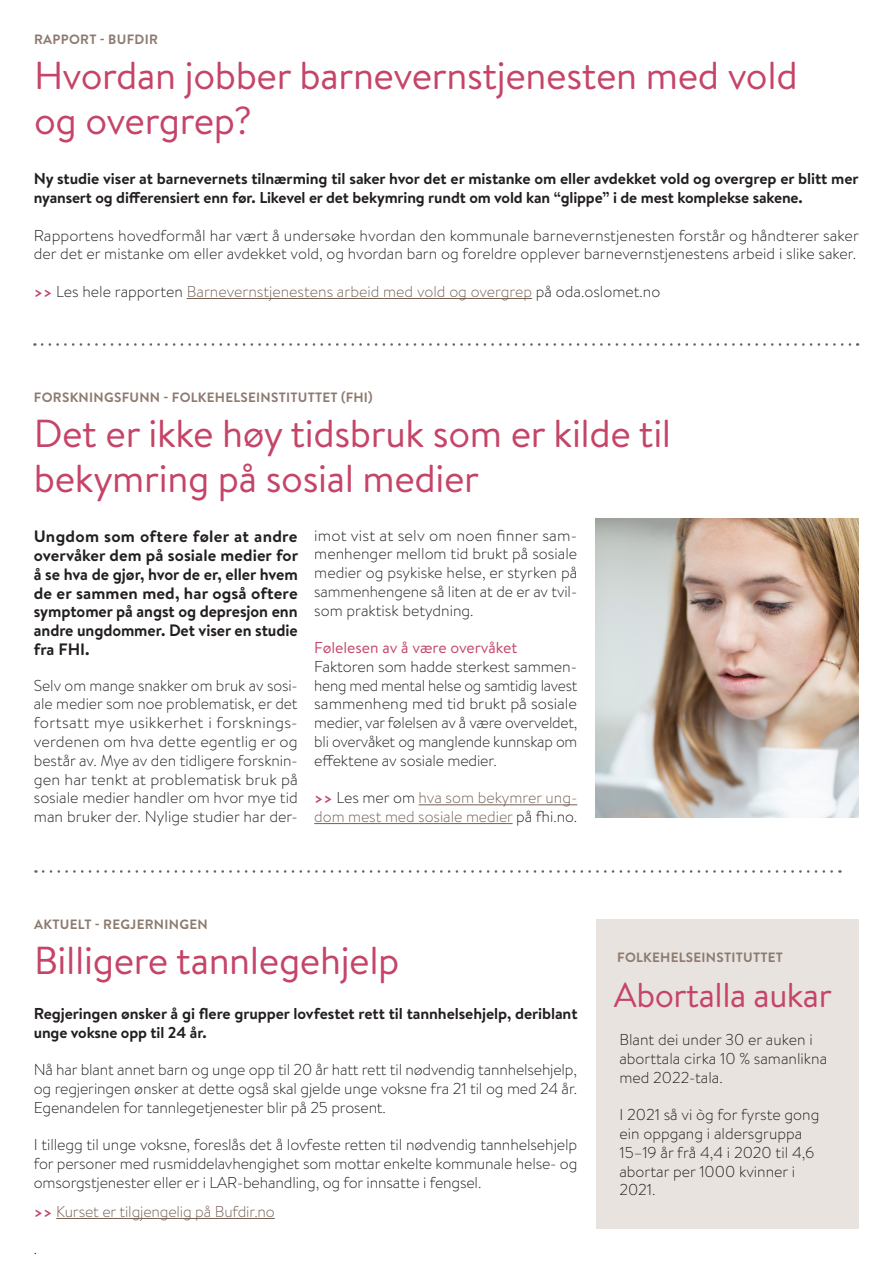
<style>
.page{position:relative;width:893px;height:1263px;background:#fff}
.page>*{position:absolute;margin:0;border:0;box-sizing:border-box;transform-origin:0 0}
.Overtittel_nyhetsbrev_sf{font:39px/45px "Brandon Text";letter-spacing:-.01em;color:#c54468}
.Overtittel_nyhetsbrev_sf-2{font:34.5px "Brandon Text";letter-spacing:-.015em;color:#c54468}
.Brandon_ny_Ingress_nyhetsbrev_sf{font:700 16.5px/18.8px "Brandon Text";letter-spacing:-.005em;color:#231f20;text-align:justify}
.Brandon_ny_Brødtekst_nyhetsbrev_sf{font:300 15.75px/18.8px "Brandon Text";color:#231f20;text-align:justify}
.None_brødtekst_SFf{font:300 15.75px/18.8px "Brandon Text";color:#231f20;text-align:justify}
.Brandon_ny_Brødtekst_nyhetsbrev_sf-2{font:700 15.75px/18.8px "Brandon Text";letter-spacing:-.01em;color:#231f20}
.None_brødtekst_SFf-2{font:700 15.75px/18.8px "Brandon Text";letter-spacing:-.005em;color:#231f20}
.Brandon_ny_Brødtekst_nyhetsbrev_sf-3{font:300 15.75px "Brandon Text";color:#746053}
.Brandon_ny_Ingress_nyhetsbrev_sf-2{font:300 15.75px/18.8px "Brandon Text";color:#746053}
.None_brødtekst_SFf-3{font:300 15.75px "Brandon Text";letter-spacing:-.01em;color:#746053}
.Brandon_ny_Brødtekst_nyhetsbrev_sf-4{font:15.75px "Brandon Text";color:#c54468}
.Overtittel_nyhetsbrev_sf-3{font:700 13.5px "Brandon Text";letter-spacing:.02em;color:#8d7a6f}
.s1{font-weight:700;color:#c54468}
.s2{color:#231f20}
</style>
<div class="page">
<hr style="left:187px;top:298px;width:345px;height:1px;background:#746053">
<svg style="left:43px;top:870px;width:797px;height:3px"></svg>
<svg style="left:42px;top:343px;width:816px;height:3px"></svg>
<hr style="left:56px;top:1218px;width:219px;height:1px;background:#746053">
<hr style="left:419px;top:804px;width:158px;height:1px;background:#746053">
<hr style="left:314px;top:823px;width:199px;height:1px;background:#746053">
<img style="left:596px;top:519px;width:262px;height:299px">
<div style="left:596px;top:919px;width:263px;height:310px;background:#e8e3de"></div>
<p class="Overtittel_nyhetsbrev_sf-3" style="left:34px;top:30px;width:125px">RAPPORT - BUFDIR</p>
<p class="Overtittel_nyhetsbrev_sf" style="left:34px;top:52px;width:765px">Hvordan jobber barnevernstjenesten med vold og overgrep?</p>
<p class="Brandon_ny_Brødtekst_nyhetsbrev_sf-2" style="left:34px;top:169px;width:826px">Ny studie viser at barnevernets tilnærming til saker hvor det er mistanke om eller avdekket vold og overgrep er blitt mer nyansert og differensiert enn før. Likevel er det bekymring rundt om vold kan “glippe” i de mest komplekse sakene.</p>
<p class="Brandon_ny_Brødtekst_nyhetsbrev_sf" style="left:34px;top:225px;width:827px">Rapportens hovedformål har vært å undersøke hvordan den kommunale barnevernstjenesten forstår og håndterer saker der det er mistanke om eller avdekket vold, og hvordan barn og foreldre opplever barnevernstjenestens arbeid i slike saker.</p>
<p class="Brandon_ny_Brødtekst_nyhetsbrev_sf-3" style="left:34px;top:281px;width:628px"><span class="s1">&gt;&gt;</span> <span class="s2">Les hele rapporten</span> Barnevernstjenestens arbeid med vold og overgrep <span class="s2">på oda.oslomet.no</span></p>
<p class="Overtittel_nyhetsbrev_sf-3" style="left:34px;top:388px;width:340px">FORSKNINGSFUNN - FOLKEHELSEINSTITUTTET (FHI)</p>
<p class="Overtittel_nyhetsbrev_sf" style="left:34px;top:410px;width:639px">Det er ikke høy tidsbruk som er kilde til</p>
<p class="Overtittel_nyhetsbrev_sf" style="left:34px;top:455px;width:447px">bekymring på sosial medier</p>
<p class="Brandon_ny_Ingress_nyhetsbrev_sf" style="left:34px;top:527px;width:266px">Ungdom som oftere føler at andre overvåker dem på sosiale medier for å se hva de gjør, hvor de er, eller hvem de er sammen med, har også oftere symptomer på angst og depresjon enn andre ungdommer. Det viser en studie fra FHI.</p>
<p class="Brandon_ny_Brødtekst_nyhetsbrev_sf" style="left:34px;top:675px;width:266px">Selv om mange snakker om bruk av sosi&shy;ale medier som noe problematisk, er det fortsatt mye usikkerhet i forsknings&shy;verdenen om hva dette egentlig er og består av. Mye av den tidligere forsknin&shy;gen har tenkt at problematisk bruk på sosiale medier handler om hvor mye tid man bruker der. Nylige studier har der-</p>
<p class="Brandon_ny_Brødtekst_nyhetsbrev_sf" style="left:314px;top:525px;width:265px">imot vist at selv om noen finner sam&shy;menhenger mellom tid brukt på sosiale medier og psykiske helse, er styrken på sammenhengene så liten at de er av tvil&shy;som praktisk betydning.</p>
<p class="Brandon_ny_Brødtekst_nyhetsbrev_sf-4" style="left:314px;top:637px;width:205px">Følelesen av å være overvåket</p>
<p class="Brandon_ny_Brødtekst_nyhetsbrev_sf" style="left:314px;top:657px;width:265px">Faktoren som hadde sterkest sammen&shy;heng med mental helse og samtidig lavest sammenheng med tid brukt på sosiale medier, var følelsen av å være overveldet, bli overvåket og manglende kunnskap om effektene av sosiale medier.</p>
<p class="Brandon_ny_Ingress_nyhetsbrev_sf-2" style="left:314px;top:788px;width:264px"><span class="s1">&gt;&gt;</span> <span class="s2">Les mer om</span> hva som bekymrer ung&shy;dom mest med sosiale medier <span class="s2">på fhi.no.</span></p>
<p class="Overtittel_nyhetsbrev_sf-3" style="left:34px;top:914px;width:175px">AKTUELT - REGJERNINGEN</p>
<p class="Overtittel_nyhetsbrev_sf" style="left:34px;top:936px;width:367px">Billigere tannlegehjelp</p>
<p class="Overtittel_nyhetsbrev_sf-3" style="left:617px;top:948px;width:167px">FOLKEHELSEINSTITUTTET</p>
<p class="Overtittel_nyhetsbrev_sf-2" style="left:614px;top:971px;width:220px">Abortalla aukar</p>
<p class="None_brødtekst_SFf" style="left:619px;top:1030px;width:209px;text-align:left">Blant dei under 30 er auken i aborttala cirka 10 % samanlikna med 2022-tala.</p>
<p class="None_brødtekst_SFf" style="left:619px;top:1105px;width:201px;text-align:left">I 2021 så vi òg for fyrste gong ein oppgang i aldersgruppa<br>15–19 år frå 4,4 i 2020 til 4,6 abortar per 1000 kvinner i<br>2021.</p>
<p class="None_brødtekst_SFf-2" style="left:34px;top:1004px;width:545px">Regjeringen ønsker å gi flere grupper lovfestet rett til tannhelsehjelp, deriblant unge voksne opp til 24 år.</p>
<p class="None_brødtekst_SFf" style="left:34px;top:1060px;width:545px">Nå har blant annet barn og unge opp til 20 år hatt rett til nødvendig tannhelsehjelp, og regjeringen ønsker at dette også skal gjelde unge voksne fra 21 til og med 24 år.<br>Egenandelen for tannlegetjenester blir på 25 prosent.</p>
<p class="None_brødtekst_SFf" style="left:34px;top:1135px;width:545px">I tillegg til unge voksne, foreslås det å lovfeste retten til nødvendig tannhelsehjelp for personer med rusmiddelavhengighet som mottar enkelte kommunale helse- og omsorgstjenester eller er i LAR-behandling, og for innsatte i fengsel.</p>
<p class="None_brødtekst_SFf-3" style="left:34px;top:1201px;width:242px"><span class="s1">&gt;&gt;</span> Kurset er tilgjengelig på Bufdir.no</p>
<p class="None_brødtekst_SFf" style="left:34px;top:1239px;width:5px">.</p>
</div>
